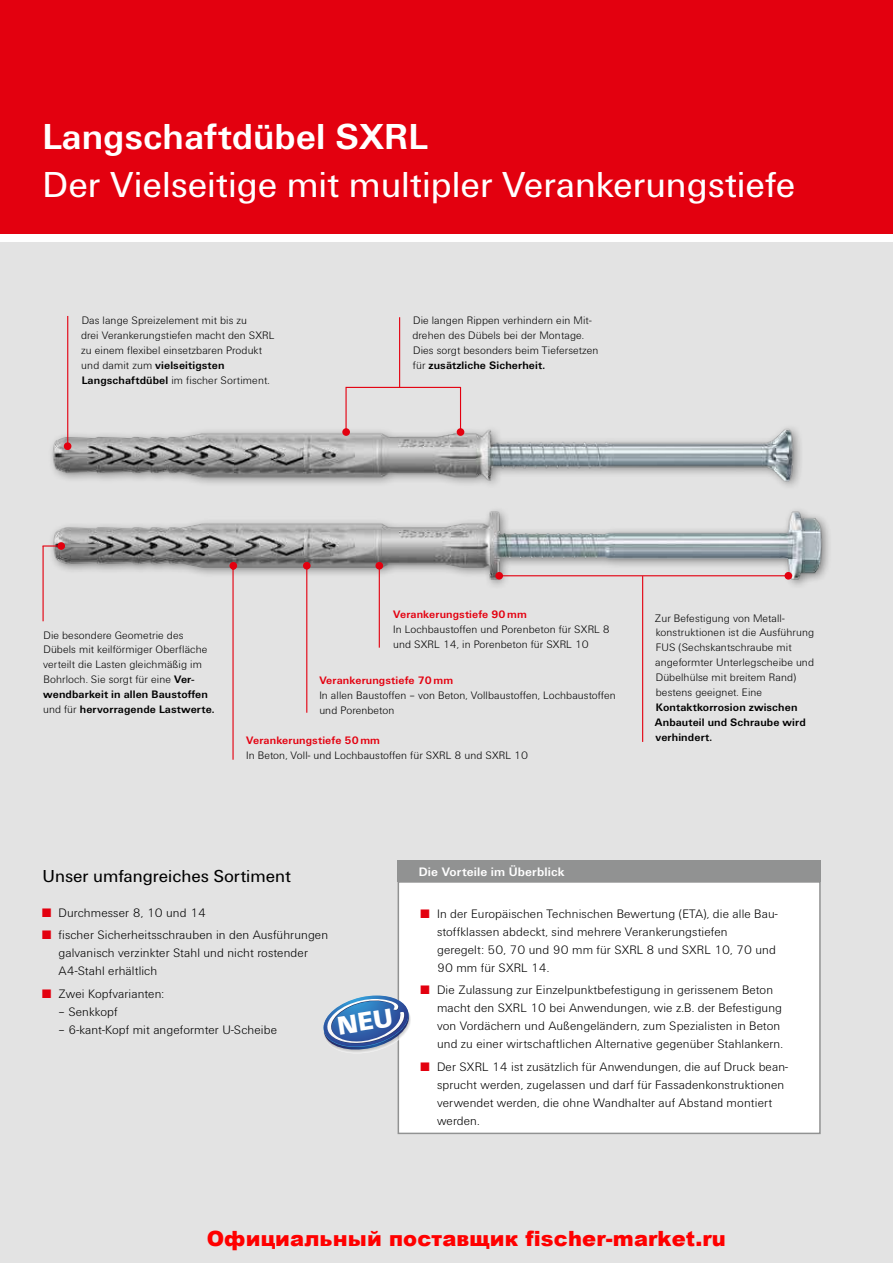
<style>
.page{position:relative;width:893px;height:1263px;background:#fff}
.page>*{position:absolute;margin:0;border:0;box-sizing:border-box;transform-origin:0 0}
.t1{font:37.5px "Fi We";color:#fff}
.t2{font:700 37.5px "Fi We";color:#fff}
.t3{font:900 21px "Arial";letter-spacing:.005em;color:#f00}
.t4{font:18px "Fi We";color:#000}
.t5{font:300 12.75px/18px "Fi We";letter-spacing:.01em;color:#000}
.t6{font:700 12.75px "Fi We";letter-spacing:.01em;color:#fff}
.t7{font:300 11.25px/14.9px "Fi We";letter-spacing:.01em;color:#000}
.t8{font:700 11.25px "Fi We";letter-spacing:.01em;color:#e3000f}
.t9{font:700 11.25px/14.9px "Fi We";letter-spacing:.01em;color:#000}
.s1{font-weight:700}
.s2{font-weight:400;color:#e3000f}
</style>
<div class="page">
<div style="left:0;top:242px;width:893px;height:1021px;background:#e3e3e3"></div>
<div style="left:0;top:0;width:893px;height:234px;background:#e3000f"></div>
<img style="left:51px;top:381px;width:750px;height:99px">
<img style="left:51px;top:480px;width:778px;height:117px">
<hr style="left:43px;top:546px;width:1px;height:75px;background:#e3000f">
<div style="left:57px;top:542px;width:8px;height:8px;background:#e3000f;border-radius:50%"></div>
<svg style="left:43px;top:545px;width:15px;height:2px"></svg>
<hr style="left:642px;top:576px;width:1px;height:166px;background:#e3000f">
<div style="left:784px;top:572px;width:8px;height:8px;background:#e3000f;border-radius:50%"></div>
<div style="left:495px;top:572px;width:8px;height:8px;background:#e3000f;border-radius:50%"></div>
<hr style="left:499px;top:575px;width:289px;height:1px;background:#e3000f">
<div style="left:398px;top:881px;width:423px;height:253px;background:#fff;border:2px solid #919292"></div>
<div style="left:398px;top:861px;width:423px;height:21px;background:#919292"></div>
<hr style="left:67px;top:316px;width:1px;height:130px;background:#e3000f">
<div style="left:64px;top:442px;width:7px;height:8px;background:#e3000f;border-radius:50%"></div>
<svg style="left:345px;top:386px;width:117px;height:44px"></svg>
<div style="left:457px;top:428px;width:7px;height:8px;background:#e3000f;border-radius:50%"></div>
<div style="left:342px;top:428px;width:8px;height:8px;background:#e3000f;border-radius:50%"></div>
<hr style="left:379px;top:565px;width:1px;height:83px;background:#e3000f">
<div style="left:375px;top:562px;width:8px;height:7px;background:#e3000f;border-radius:50%"></div>
<hr style="left:399px;top:317px;width:1px;height:70px;background:#e3000f">
<hr style="left:306px;top:567px;width:1px;height:146px;background:#e3000f">
<div style="left:303px;top:562px;width:8px;height:7px;background:#e3000f;border-radius:50%"></div>
<hr style="left:232px;top:567px;width:2px;height:193px;background:#e3000f">
<div style="left:229px;top:562px;width:8px;height:7px;background:#e3000f;border-radius:50%"></div>
<svg style="left:323px;top:995px;width:88px;height:58px"></svg>
<h1 class="t2" style="left:43px;top:116px;width:387px">Langschaftdübel SXRL</h1>
<h1 class="t1" style="left:43px;top:164px;width:754px">Der Vielseitige mit multipler Verankerungstiefe</h1>
<p class="t7" style="left:81px;top:313px;width:195px">Das lange Spreizelement mit bis zu<br>drei Verankerungstiefen macht den SXRL zu einem flexibel einsetzbaren Produkt und damit zum <span class="s1">vielseitigsten Langschaftdübel</span> im fischer Sortiment.</p>
<p class="t7" style="left:412px;top:313px;width:188px">Die langen Rippen verhindern ein Mit&shy;drehen des Dübels bei der Montage.<br>Dies sorgt besonders beim Tiefersetzen für <span class="s1">zusätzliche Sicherheit.</span></p>
<p class="t7" style="left:43px;top:627px;width:173px">Die besondere Geometrie des Dübels mit keilförmiger Oberfläche verteilt die Lasten gleichmäßig im Bohrloch. Sie sorgt für eine <span class="s1">Ver&shy;wendbarkeit in allen Baustoffen </span>und für <span class="s1">hervorragende Lastwerte.</span></p>
<p class="t8" style="left:393px;top:608px;width:135px">Verankerungstiefe 90 mm</p>
<p class="t7" style="left:393px;top:622px;width:218px">In Lochbaustoffen und Porenbeton für SXRL 8 und SXRL 14, in Porenbeton für SXRL 10</p>
<p class="t8" style="left:319px;top:674px;width:135px">Verankerungstiefe 70 mm</p>
<p class="t7" style="left:319px;top:688px;width:298px">In allen Baustoffen – von Beton, Vollbaustoffen, Lochbaustoffen und Porenbeton</p>
<p class="t8" style="left:246px;top:734px;width:135px">Verankerungstiefe 50 mm</p>
<p class="t7" style="left:246px;top:748px;width:283px">In Beton, Voll- und Lochbaustoffen für SXRL 8 und SXRL 10</p>
<p class="t7" style="left:655px;top:610px;width:161px">Zur Befestigung von Metall&shy;konstruktionen ist die Ausführung<br>FUS (Sechskantschraube mit angeformter Unterlegscheibe und<br>Dübelhülse mit breitem Rand) bestens geeignet. Eine</p>
<p class="t9" style="left:655px;top:700px;width:152px">Kontaktkorrosion zwischen<br>Anbauteil und Schraube wird verhindert.</p>
<h3 class="t4" style="left:43px;top:866px;width:250px">Unser umfangreiches Sortiment</h3>
<p class="t5" style="left:43px;top:904px;width:165px"><span class="s2">■</span> Durchmesser 8, 10 und 14</p>
<p class="t5" style="left:59px;top:926px;width:271px;text-indent:-16px"><span class="s2">■</span> fischer Sicherheitsschrauben in den Ausführungen galvanisch verzinkter Stahl und nicht rostender<br>A4-Stahl erhältlich</p>
<p class="t5" style="left:43px;top:984px;width:123px"><span class="s2">■</span> Zwei Kopfvarianten:</p>
<p class="t5" style="left:59px;top:1002px;width:60px">– Senkkopf</p>
<p class="t5" style="left:59px;top:1020px;width:220px">– 6-kant-Kopf mit angeformter U-Scheibe</p>
<p class="t6" style="left:419px;top:865px;width:147px">Die Vorteile im Überblick</p>
<p class="t5" style="left:437px;top:905px;width:342px;text-indent:-16px"><span class="s2">■</span> In der Europäischen Technischen Bewertung (ETA), die alle Bau&shy;stoffklassen abdeckt, sind mehrere Verankerungstiefen<br>geregelt: 50, 70 und 90 mm für SXRL 8 und SXRL 10, 70 und 90 mm für SXRL 14.</p>
<p class="t5" style="left:437px;top:981px;width:348px;text-indent:-16px"><span class="s2">■</span> Die Zulassung zur Einzelpunktbefestigung in gerissenem Beton macht den SXRL 10 bei Anwendungen, wie z.B. der Befestigung von Vordächern und Außengeländern, zum Spezialisten in Beton und zu einer wirtschaftlichen Alternative gegenüber Stahlankern.</p>
<p class="t5" style="left:437px;top:1058px;width:353px;text-indent:-16px"><span class="s2">■</span> Der SXRL 14 ist zusätzlich für Anwendungen, die auf Druck bean&shy;sprucht werden, zugelassen und darf für Fassadenkonstruktionen verwendet werden, die ohne Wandhalter auf Abstand montiert werden.</p>
<h2 class="t3" style="left:207px;top:1223px;width:521px">Официальный поставщик fischer-market.ru</h2>
</div>
